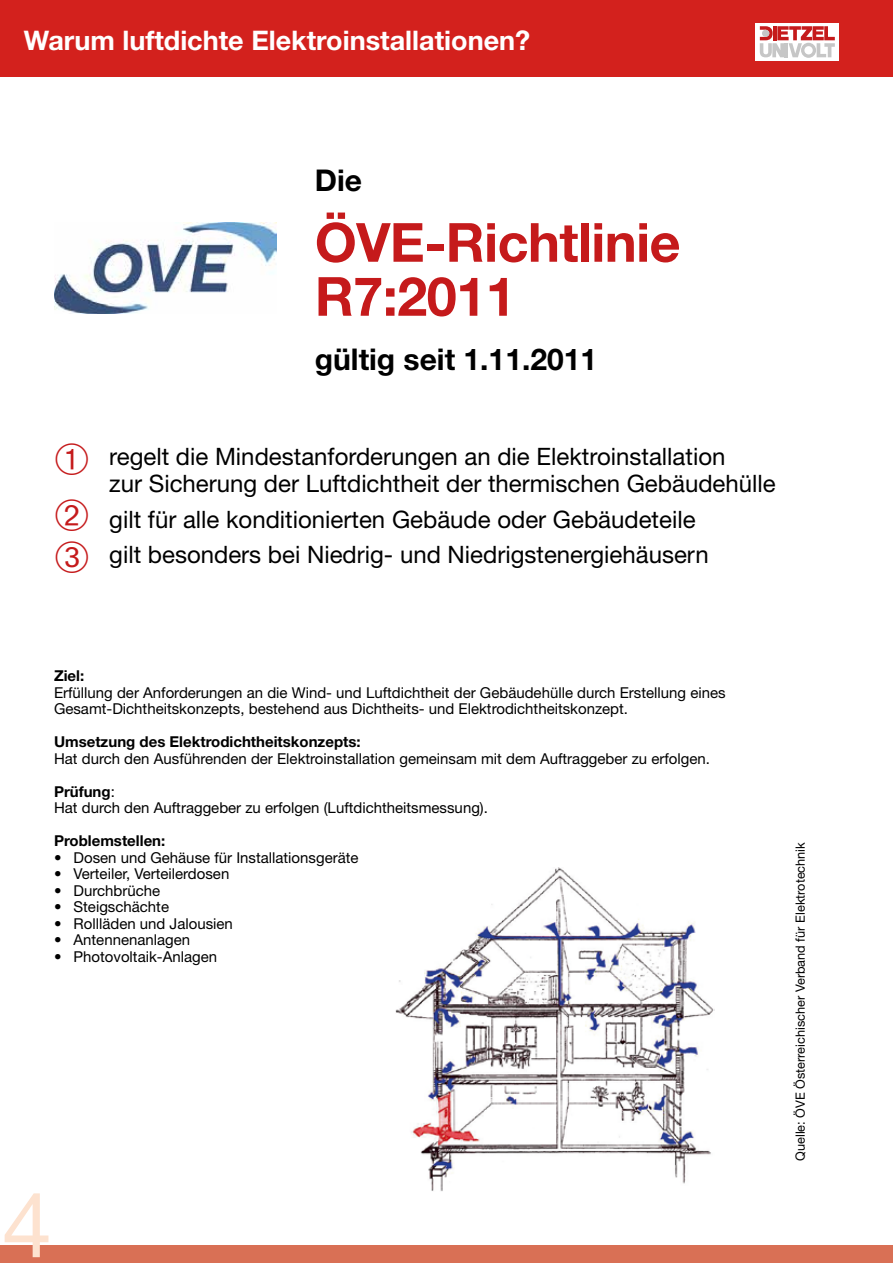
<style>
.page{position:relative;width:893px;height:1263px;background:#fff}
.page>*{position:absolute;margin:0;border:0;box-sizing:border-box;transform-origin:0 0}
.t1{font:90px "Helvetica Neue";color:#fde2cf}
.t2{font:700 54px/54px "Helvetica Neue";letter-spacing:-.01em;color:#c51a1b}
.t3{font:700 30px "Helvetica Neue";color:#000}
.t4{font:700 27px "Helvetica Neue";color:#fff}
.t5{font:24px/27px "Helvetica Neue";color:#000}
.t6{font:15px/16.5px "Helvetica Neue";color:#000}
.t7{font:700 15px "Helvetica Neue";color:#000}
.t8{font:12.75px "Helvetica Neue";color:#000}
.s1{font-weight:700}
</style>
<div class="page">
<div style="left:0;top:0;width:893px;height:77px;background:#d3211d"></div>
<div style="left:0;top:1245px;width:893px;height:18px;background:#d97055"></div>
<div style="left:756px;top:23px;width:83px;height:38px;background:#fff"></div>
<svg style="left:760px;top:26px;width:75px;height:32px"></svg>
<img style="left:396px;top:867px;width:318px;height:324px">
<img style="left:54px;top:223px;width:223px;height:90px">
<h3 class="t4" style="left:24px;top:24px;width:508px">Warum luftdichte Elektroinstallationen?</h3>
<h3 class="t3" style="left:315px;top:161px;width:49px">Die</h3>
<h2 class="t2" style="left:315px;top:214px;width:367px">ÖVE-Richtlinie<br>R7:2011</h2>
<h3 class="t3" style="left:315px;top:340px;width:284px">gültig seit 1.11.2011</h3>
<h3 class="t5" style="left:109px;top:443px;width:668px">regelt die Mindestanforderungen an die Elektroinstallation<br>zur Sicherung der Luftdichtheit der thermischen Gebäudehülle</h3>
<h3 class="t5" style="left:109px;top:501px;width:601px;line-height:35.5px">gilt für alle konditionierten Gebäude oder Gebäudeteile gilt besonders bei Niedrig- und Niedrigstenergiehäusern</h3>
<p class="t7" style="left:54px;top:666px;width:32px">Ziel:</p>
<p class="t6" style="left:54px;top:684px;width:673px">Erfüllung der Anforderungen an die Wind- und Luftdichtheit der Gebäudehülle durch Erstellung eines<br>Gesamt-Dichtheitskonzepts, bestehend aus Dichtheits- und Elektrodichtheitskonzept.</p>
<p class="t7" style="left:54px;top:732px;width:308px">Umsetzung des Elektrodichtheitskonzepts:</p>
<p class="t6" style="left:54px;top:750px;width:657px">Hat durch den Ausführenden der Elektroinstallation gemeinsam mit dem Auftraggeber zu erfolgen.</p>
<p class="t6" style="left:54px;top:783px;width:435px"><span class="s1">Prüfung</span>:<br>Hat durch den Auftraggeber zu erfolgen (Luftdichtheitsmessung).</p>
<p class="t7" style="left:54px;top:831px;width:113px">Problemstellen:</p>
<p class="t6" style="left:54px;top:849px;width:306px">• Dosen und Gehäuse für Installationsgeräte</p>
<p class="t6" style="left:54px;top:865px;width:177px">• Verteiler, Verteilerdosen</p>
<p class="t6" style="left:54px;top:882px;width:108px">• Durchbrüche</p>
<p class="t6" style="left:54px;top:898px;width:117px">• Steigschächte</p>
<p class="t6" style="left:54px;top:915px;width:180px">• Rollläden und Jalousien</p>
<p class="t6" style="left:54px;top:931px;width:138px">• Antennenanlagen</p>
<p class="t6" style="left:54px;top:948px;width:165px">• Photovoltaik-Anlagen</p>
<h1 class="t1" style="left:2px;top:1171px;width:52px">4</h1>
<p class="t8" style="left:793px;top:1161px;width:320px;rotate:-90deg">Quelle: ÖVE Österreichischer Verband für Elektrotechnik</p>
</div>
